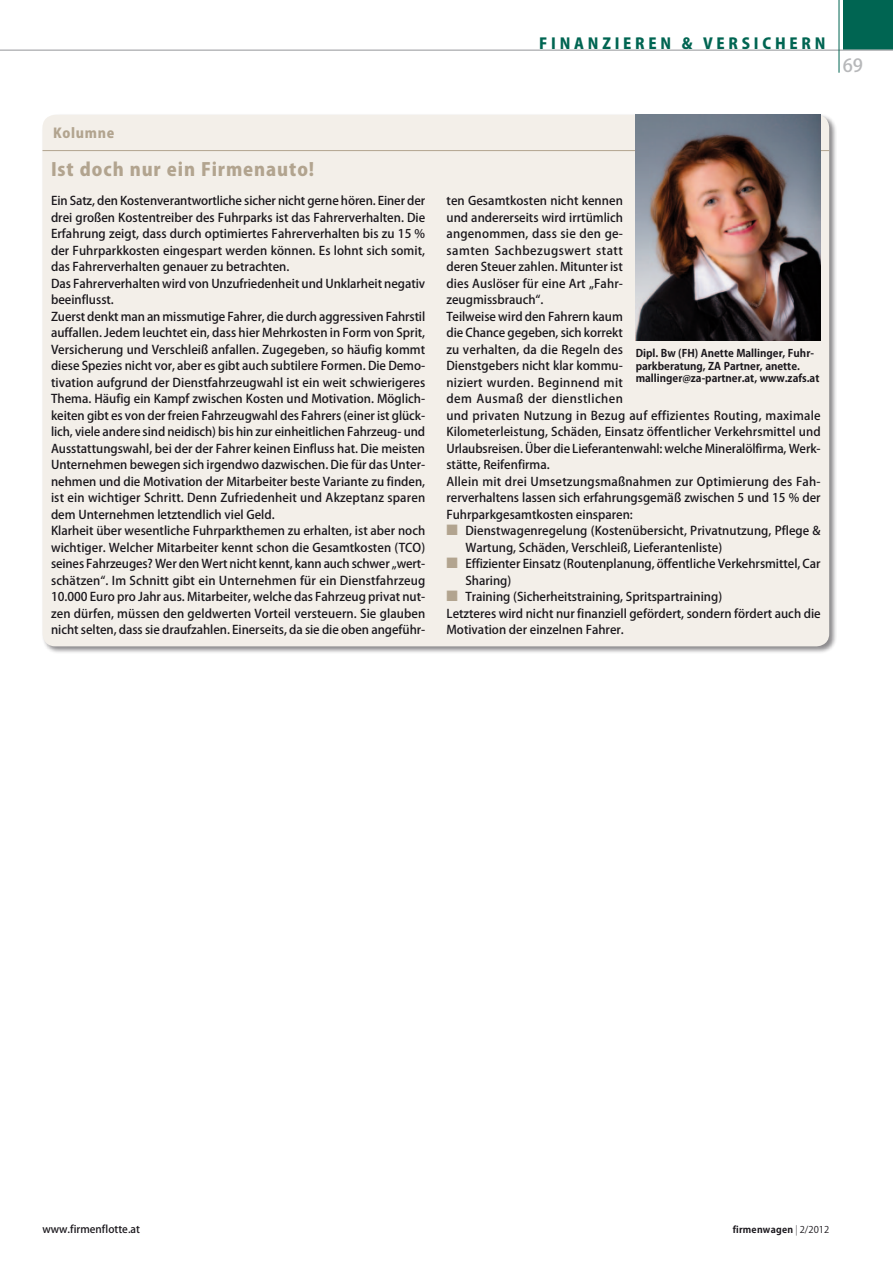
<style>
.page{position:relative;width:893px;height:1263px;background:#fff}
.page>*{position:absolute;margin:0;border:0;box-sizing:border-box;transform-origin:0 0}
.t1{font:800 18px "Koz Go Pro";letter-spacing:.05em;color:#b2a48f}
.t2{font:500 18px "Koz Go Pro";color:#b7b8ba}
.t3{font:800 15px "Koz Go Pro";letter-spacing:.25em;color:#006552}
.t4{font:800 13.5px "Koz Go Pro";letter-spacing:.05em;color:#b2a48f}
.t5{font:500 12px/16.5px "Koz Go Pro";color:#1a171c}
.t6{font:700 10.5px/12.6px "Koz Go Pro";color:#1a171c}
.t7{font:500 10.5px "Koz Go Pro";color:#1a171c}
.t8{font:700 9.3px "Koz Go Pro";letter-spacing:.025em;color:#1a171c}
.s1{color:#b2a48f}
.s2{font-weight:200}
.s3{font-weight:400}
</style>
<div class="page">
<div style="left:843px;top:0;width:50px;height:50px;background:#006552"></div>
<hr style="left:0;top:49px;width:893px;height:2px;background:#b7b8ba">
<hr style="left:839px;top:0;width:1px;height:73px;background:#006552">
<div style="left:41px;top:113px;width:796px;height:541px;background:#1a171c;opacity:.5"></div>
<div style="left:43px;top:115px;width:786px;height:531px;background:#f3efe9;border-radius:13px"></div>
<hr style="left:43px;top:150px;width:786px;height:1px;background:#b2a48f">
<img style="left:636px;top:115px;width:185px;height:225px">
<p class="t3" style="left:539px;top:34px;width:288px">finanzieren &amp; versichern</p>
<h1 class="t2" style="left:843px;top:54px;width:22px">69</h1>
<p class="t4" style="left:53px;top:125px;width:63px">Kolumne</p>
<h1 class="t1" style="left:51px;top:158px;width:265px">Ist doch nur ein Firmenauto!</h1>
<p class="t5" style="left:51px;top:193px;width:376px">Ein Satz, den Kostenverantwortliche sicher nicht gerne hören. Einer der drei großen Kostentreiber des Fuhrparks ist das Fahrerverhalten. Die Erfahrung zeigt, dass durch optimiertes Fahrerverhalten bis zu 15 % der Fuhrparkkosten eingespart werden können. Es lohnt sich somit, das Fahrerverhalten genauer zu betrachten.<br>Das Fahrerverhalten wird von Unzufriedenheit und Unklarheit negativ beeinflusst.<br>Zuerst denkt man an missmutige Fahrer, die durch aggressiven Fahrstil auffallen. Jedem leuchtet ein, dass hier Mehrkosten in Form von Sprit, Versicherung und Verschleiß anfallen. Zugegeben, so häufig kommt diese Spezies nicht vor, aber es gibt auch subtilere Formen. Die Demo&shy;tivation aufgrund der Dienstfahrzeugwahl ist ein weit schwierigeres Thema. Häufig ein Kampf zwischen Kosten und Motivation. Möglich&shy;keiten gibt es von der freien Fahrzeugwahl des Fahrers (einer ist glück&shy;lich, viele andere sind neidisch) bis hin zur einheitlichen Fahrzeug- und Ausstattungswahl, bei der der Fahrer keinen Einfluss hat. Die meisten Unternehmen bewegen sich irgendwo dazwischen. Die für das Unter&shy;nehmen und die Motivation der Mitarbeiter beste Variante zu finden, ist ein wichtiger Schritt. Denn Zufriedenheit und Akzeptanz sparen dem Unternehmen letztendlich viel Geld.<br>Klarheit über wesentliche Fuhrparkthemen zu erhalten, ist aber noch wichtiger. Welcher Mitarbeiter kennt schon die Gesamtkosten (TCO) seines Fahrzeuges? Wer den Wert nicht kennt, kann auch schwer „wert&shy;schätzen“. Im Schnitt gibt ein Unternehmen für ein Dienstfahrzeug 10.000 Euro pro Jahr aus. Mitarbeiter, welche das Fahrzeug privat nut&shy;zen dürfen, müssen den geldwerten Vorteil versteuern. Sie glauben nicht selten, dass sie draufzahlen. Einerseits, da sie die oben angeführ-</p>
<p class="t5" style="left:446px;top:193px;width:376px">ten Gesamtkosten nicht kennen<br>und andererseits wird irrtümlich<br>angenommen, dass sie den ge-<br>samten Sachbezugswert statt<br>deren Steuer zahlen. Mitunter ist<br>dies Auslöser für eine Art „Fahr-<br>zeugmissbrauch“.<br>Teilweise wird den Fahrern kaum<br>die Chance gegeben, sich korrekt<br>zu verhalten, da die Regeln des<br>Dienstgebers nicht klar kommu-<br>niziert wurden. Beginnend mit<br>dem Ausmaß der dienstlichen<br>und privaten Nutzung in Bezug auf effizientes Routing, maximale Kilometerleistung, Schäden, Einsatz öffentlicher Verkehrsmittel und Urlaubsreisen. Über die Lieferantenwahl: welche Mineralölfirma, Werk&shy;stätte, Reifenfirma.<br>Allein mit drei Umsetzungsmaßnahmen zur Optimierung des Fah&shy;rerverhaltens lassen sich erfahrungsgemäß zwischen 5 und 15 % der Fuhrparkgesamtkosten einsparen:</p>
<p class="t5" style="left:465px;top:523px;width:357px;text-indent:-19px"><span class="s1">■</span> Dienstwagenregelung (Kostenübersicht, Privatnutzung, Pflege &amp;<br>Wartung, Schäden, Verschleiß, Lieferantenliste)</p>
<p class="t5" style="left:465px;top:556px;width:357px;text-indent:-19px"><span class="s1">■</span> Effizienter Einsatz (Routenplanung, öffentliche Verkehrsmittel, Car<br>Sharing)</p>
<p class="t5" style="left:446px;top:589px;width:376px"><span class="s1">■</span> Training (Sicherheitstraining, Spritspartraining)<br>Letzteres wird nicht nur finanziell gefördert, sondern fördert auch die<br>Motivation der einzelnen Fahrer.</p>
<p class="t6" style="left:636px;top:348px;width:185px">Dipl. Bw (FH) Anette Mallinger, Fuhr&shy;parkberatung, ZA Partner, anette. mallinger@za-partner.at, www.zafs.at</p>
<p class="t7" style="left:43px;top:1223px;width:99px">www.firmenflotte.at</p>
<p class="t8" style="left:733px;top:1223px;width:98px">firmenwagen <span class="s2">|</span> <span class="s3">2/2012</span></p>
</div>
